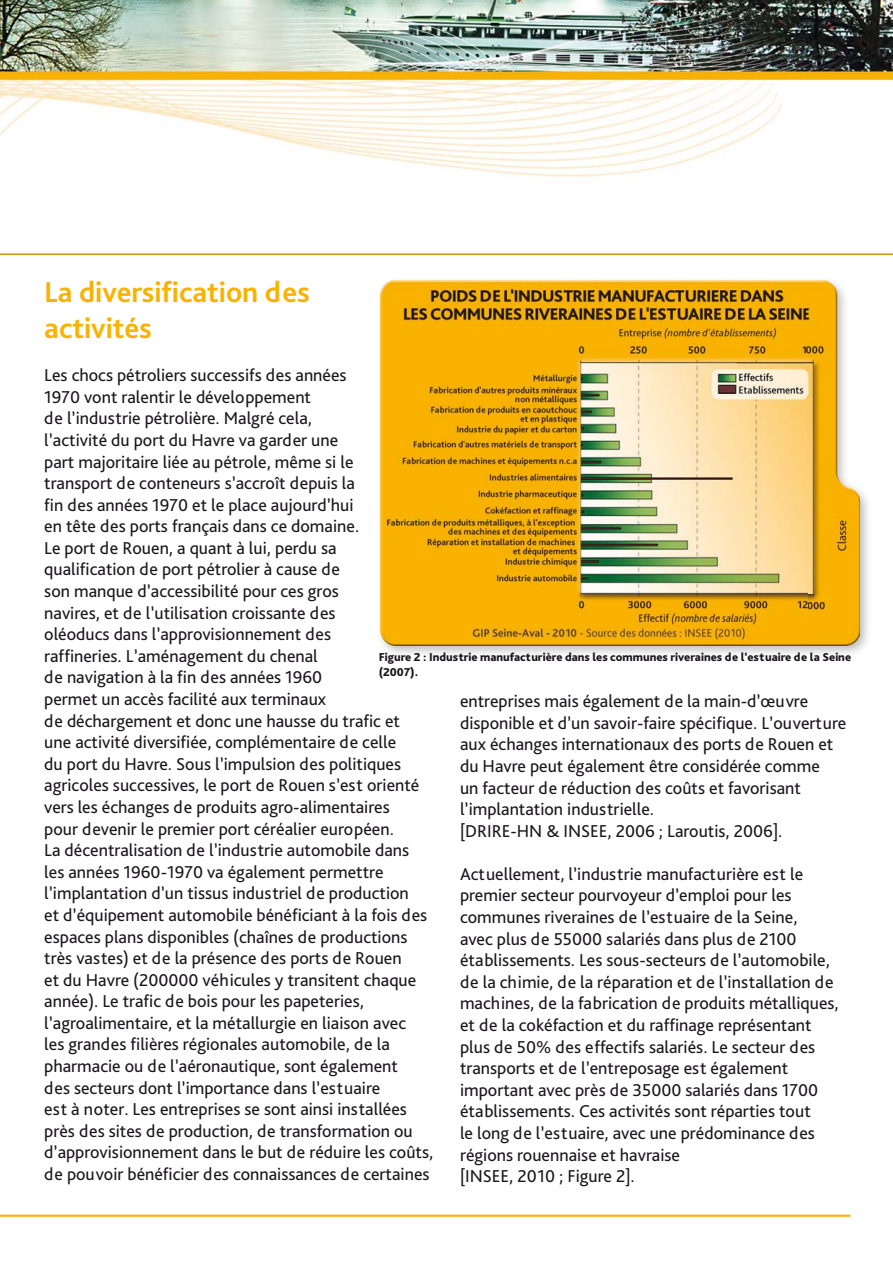
<style>
.page{position:relative;width:893px;height:1263px;background:#fff}
.page>*{position:absolute;margin:0;border:0;box-sizing:border-box;transform-origin:0 0}
.t1{font:700 30px/36px "Bliss Pro";color:#f9b200}
.t2{font:18px/21.6px "Bliss Pro";color:#1a171c}
.t3{font:800 12px/14.4px "Bliss Pro";color:#1a171c}
</style>
<div class="page">
<img style="left:0;top:1214px;width:851px;height:4px">
<img style="left:0;top:0;width:893px;height:177px">
<img style="left:0;top:253px;width:893px;height:2px">
<img style="left:380px;top:280px;width:488px;height:374px">
<img style="left:380px;top:281px;width:480px;height:364px">
<h1 class="t1" style="left:44px;top:277px;width:267px">La diversification des activités</h1>
<p class="t2" style="left:44px;top:366px;width:391px">Les chocs pétroliers successifs des années<br>1970 vont ralentir le développement<br>de l’industrie pétrolière. Malgré cela,<br>l’activité du port du Havre va garder une<br>part majoritaire liée au pétrole, même si le<br>transport de conteneurs s’accroît depuis la<br>fin des années 1970 et le place aujourd’hui<br>en tête des ports français dans ce domaine.<br>Le port de Rouen, a quant à lui, perdu sa<br>qualification de port pétrolier à cause de<br>son manque d’accessibilité pour ces gros<br>navires, et de l’utilisation croissante des<br>oléoducs dans l’approvisionnement des<br>raffineries. L’aménagement du chenal<br>de navigation à la fin des années 1960<br>permet un accès facilité aux terminaux<br>de déchargement et donc une hausse du trafic et<br>une activité diversifiée, complémentaire de celle<br>du port du Havre. Sous l’impulsion des politiques agricoles successives, le port de Rouen s’est orienté vers les échanges de produits agro-alimentaires<br>pour devenir le premier port céréalier européen.<br>La décentralisation de l’industrie automobile dans les années 1960-1970 va également permettre l’implantation d’un tissus industriel de production<br>et d’équipement automobile bénéficiant à la fois des espaces plans disponibles (chaînes de productions très vastes) et de la présence des ports de Rouen<br>et du Havre (200000 véhicules y transitent chaque année). Le trafic de bois pour les papeteries, l’agroalimentaire, et la métallurgie en liaison avec<br>les grandes filières régionales automobile, de la pharmacie ou de l’aéronautique, sont également<br>des secteurs dont l’importance dans l’estuaire<br>est à noter. Les entreprises se sont ainsi installées près des sites de production, de transformation ou d’approvisionnement dans le but de réduire les coûts, de pouvoir bénéficier des connaissances de certaines</p>
<p class="t3" style="left:379px;top:651px;width:474px">Figure 2 : Industrie manufacturière dans les communes riveraines de l’estuaire de la Seine (2007).</p>
<p class="t2" style="left:460px;top:692px;width:388px">entreprises mais également de la main-d’œuvre disponible et d’un savoir-faire spécifique. L’ouverture aux échanges internationaux des ports de Rouen et du Havre peut également être considérée comme<br>un facteur de réduction des coûts et favorisant l’implantation industrielle.<br>[DRIRE-HN &amp; INSEE, 2006 ; Laroutis, 2006].</p>
<p class="t2" style="left:460px;top:865px;width:380px">Actuellement, l’industrie manufacturière est le premier secteur pourvoyeur d’emploi pour les communes riveraines de l’estuaire de la Seine,<br>avec plus de 55000 salariés dans plus de 2100 établissements. Les sous-secteurs de l’automobile, de la chimie, de la réparation et de l’installation de machines, de la fabrication de produits métalliques, et de la cokéfaction et du raffinage représentant plus de 50% des effectifs salariés. Le secteur des transports et de l’entreposage est également important avec près de 35000 salariés dans 1700 établissements. Ces activités sont réparties tout<br>le long de l’estuaire, avec une prédominance des régions rouennaise et havraise<br>[INSEE, 2010 ; Figure 2].</p>
</div>
